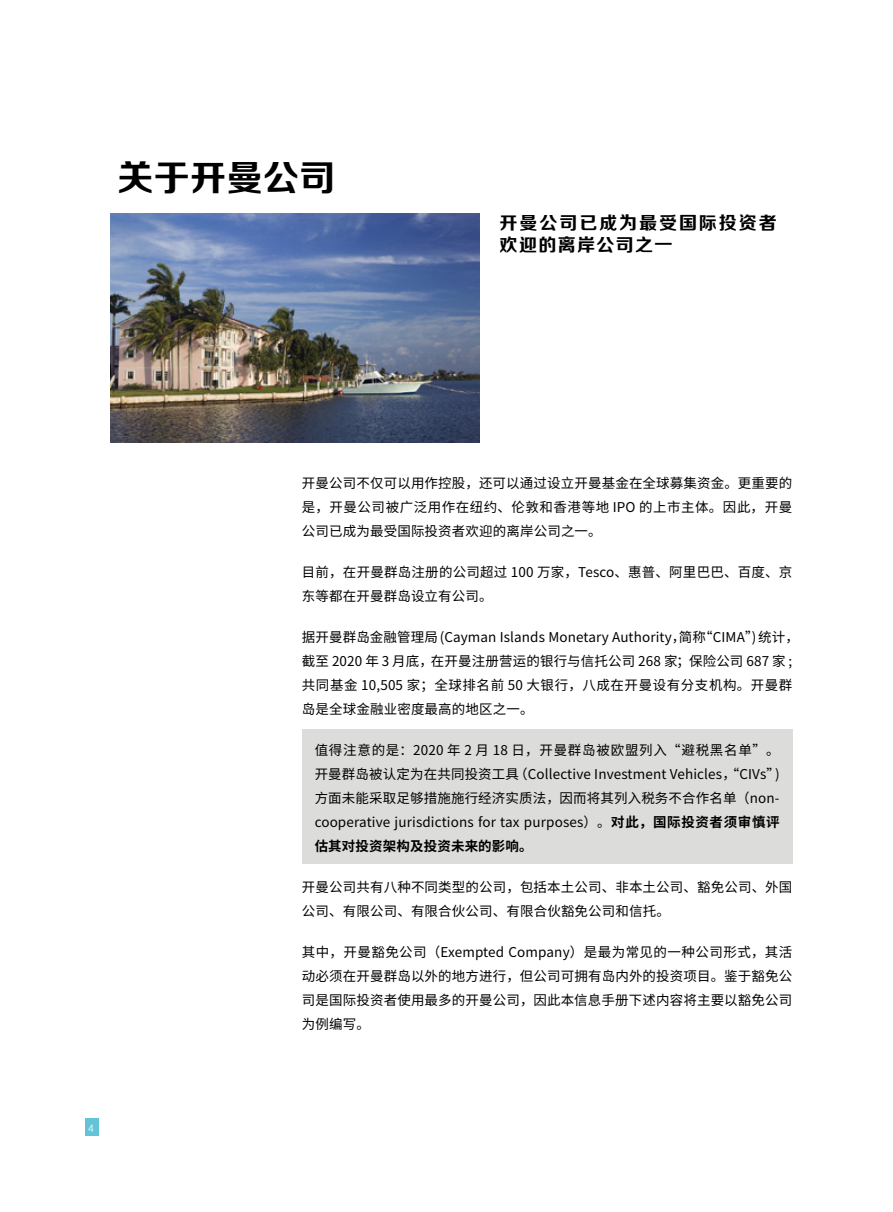
<style>
.page{position:relative;width:893px;height:1212px;background:#fff}
.page>*{position:absolute;margin:0;border:0;box-sizing:border-box;transform-origin:0 0}
.t1{font:36px "FZZCHK GBK1 0";letter-spacing:.01em;color:#000}
.t2{font:18px/21.6px "FZZCHK GBK1 0";letter-spacing:.105em;color:#000}
.t3{font:13.5px/24px "Noto Sans Hans";letter-spacing:.01em;color:#000;text-align:justify}
.t4{font:300 10.5px "Helvetica";color:#fff}
.s1{font-weight:700}
</style>
<div class="page">
<div style="left:85px;top:1118px;width:14px;height:18px;background:#64c4d7"></div>
<div style="left:302px;top:729px;width:490px;height:135px;background:#dcdcda"></div>
<img style="left:111px;top:213px;width:368px;height:230px">
<hr style="left:892px;top:213px;width:1px;height:49px;background:#64c4d7">
<h1 class="t1" style="left:118px;top:158px;width:219px">关于开曼公司</h1>
<h2 class="t2" style="left:500px;top:214px;width:279px">开曼公司已成为最受国际投资者欢迎的离岸公司之一</h2>
<p class="t4" style="left:88px;top:1119px;width:7px">4</p>
<p class="t3" style="left:302px;top:471px;width:492px">开曼公司不仅可以用作控股，还可以通过设立开曼基金在全球募集资金。更重要的是，开曼公司被广泛用作在纽约、伦敦和香港等地 IPO 的上市主体。因此，开曼公司已成为最受国际投资者欢迎的离岸公司之一。</p>
<p class="t3" style="left:302px;top:560px;width:492px">目前，在开曼群岛注册的公司超过 100 万家，Tesco、惠普、阿里巴巴、百度、京东等都在开曼群岛设立有公司。</p>
<p class="t3" style="left:302px;top:625px;width:499px;text-align:left">据开曼群岛金融管理局 (Cayman Islands Monetary Authority，简称“CIMA”) 统计，截至 2020 年 3 月底，在开曼注册营运的银行与信托公司 268 家；保险公司 687 家 ;共同基金 10,505 家；全球排名前 50 大银行，八成在开曼设有分支机构。开曼群岛是全球金融业密度最高的地区之一。</p>
<p class="t3" style="left:315px;top:739px;width:467px">值得注意的是：2020 年 2 月 18 日，开曼群岛被欧盟列入“避税黑名单”。开曼群岛被认定为在共同投资工具（Collective Investment Vehicles，“CIVs”)方面未能采取足够措施施行经济实质法，因而将其列入税务不合作名单（non&shy;cooperative jurisdictions for tax purposes）。<span class="s1">对此，国际投资者须审慎评估其对投资架构及投资未来的影响。</span></p>
<p class="t3" style="left:302px;top:876px;width:492px">开曼公司共有八种不同类型的公司，包括本土公司、非本土公司、豁免公司、外国公司、有限公司、有限合伙公司、有限合伙豁免公司和信托。</p>
<p class="t3" style="left:302px;top:941px;width:492px">其中，开曼豁免公司（Exempted Company）是最为常见的一种公司形式，其活动必须在开曼群岛以外的地方进行，但公司可拥有岛内外的投资项目。鉴于豁免公司是国际投资者使用最多的开曼公司，因此本信息手册下述内容将主要以豁免公司为例编写。</p>
</div>
